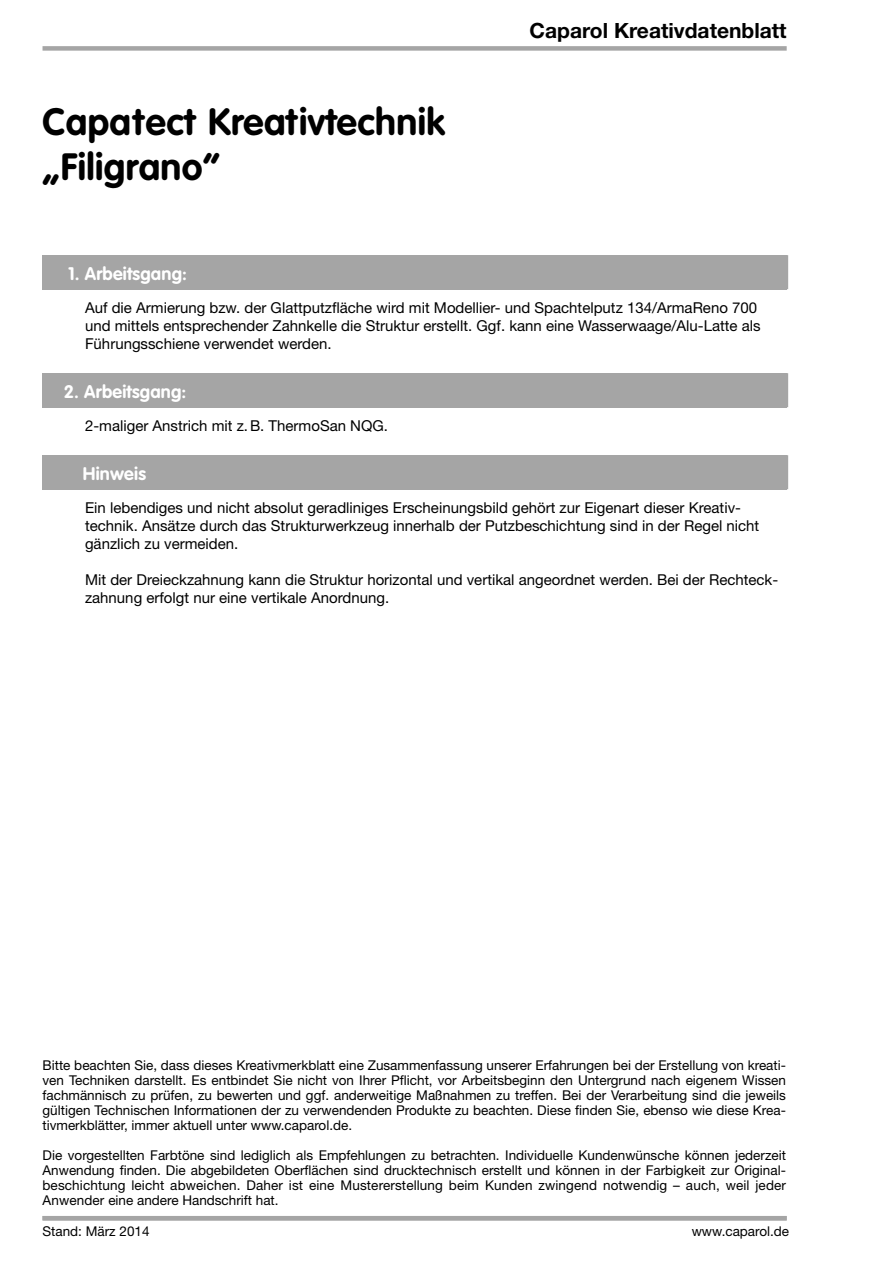
<style>
.page{position:relative;width:893px;height:1263px;background:#fff}
.page>*{position:absolute;margin:0;border:0;box-sizing:border-box;transform-origin:0 0}
.t1{font:700 37.5px/45px "VAG Rounded LT";letter-spacing:.01em;color:#000}
.t2{font:700 21px "Helvetica Neue LT";color:#000}
.t3{font:700 18px "VAG Rounded LT";letter-spacing:.01em;color:#fff}
.t4{font:15px/18px "Helvetica Neue LT";color:#000}
.t5{font:13.5px/15px "Helvetica Neue LT";color:#000;text-align:justify}
</style>
<div class="page">
<div style="left:43px;top:46px;width:744px;height:5px;background:#a5a5a5"></div>
<hr style="left:43px;top:1216px;width:744px;height:4px;background:#a5a5a5">
<div style="left:43px;top:255px;width:744px;height:34px;background:#a5a5a5"></div>
<hr style="left:785px;top:255px;width:3px;height:34px;background:#a5a5a5">
<div style="left:43px;top:373px;width:744px;height:34px;background:#a5a5a5"></div>
<hr style="left:785px;top:373px;width:3px;height:34px;background:#a5a5a5">
<div style="left:43px;top:455px;width:744px;height:34px;background:#a5a5a5"></div>
<hr style="left:785px;top:455px;width:3px;height:34px;background:#a5a5a5">
<h1 class="t1" style="left:43px;top:100px;width:404px">Capatect Kreativtechnik „Filigrano“</h1>
<h2 class="t2" style="left:530px;top:18px;width:259px">Caparol Kreativdatenblatt</h2>
<h3 class="t3" style="left:68px;top:263px;width:120px">1. Arbeitsgang:</h3>
<p class="t4" style="left:85px;top:299px;width:677px">Auf die Armierung bzw. der Glattputzfläche wird mit Modellier- und Spachtelputz 134/ArmaReno 700 und mittels entsprechender Zahnkelle die Struktur erstellt. Ggf. kann eine Wasserwaage/Alu-Latte als<br>Führungsschiene verwendet werden.</p>
<h3 class="t3" style="left:64px;top:381px;width:124px">2. Arbeitsgang:</h3>
<p class="t4" style="left:85px;top:417px;width:305px">2-maliger Anstrich mit z.B. ThermoSan NQG.</p>
<h3 class="t3" style="left:83px;top:463px;width:65px">Hinweis</h3>
<p class="t4" style="left:85px;top:499px;width:676px">Ein lebendiges und nicht absolut geradliniges Erscheinungsbild gehört zur Eigenart dieser Kreativ&shy;technik. Ansätze durch das Strukturwerkzeug innerhalb der Putzbeschichtung sind in der Regel nicht gänzlich zu vermeiden.</p>
<p class="t4" style="left:85px;top:571px;width:695px">Mit der Dreieckzahnung kann die Struktur horizontal und vertikal angeordnet werden. Bei der Rechteck&shy;zahnung erfolgt nur eine vertikale Anordnung.</p>
<p class="t5" style="left:43px;top:1057px;width:745px">Bitte beachten Sie, dass dieses Kreativmerkblatt eine Zusammenfassung unserer Erfahrungen bei der Erstellung von kreati&shy;ven Techniken darstellt. Es entbindet Sie nicht von Ihrer Pflicht, vor Arbeitsbeginn den Untergrund nach eigenem Wissen fachmännisch zu prüfen, zu bewerten und ggf. anderweitige Maßnahmen zu treffen. Bei der Verarbeitung sind die jeweils gültigen Technischen Informationen der zu verwendenden Produkte zu beachten. Diese finden Sie, ebenso wie diese Krea&shy;tivmerkblätter, immer aktuell unter www.caparol.de.</p>
<p class="t5" style="left:43px;top:1147px;width:745px">Die vorgestellten Farbtöne sind lediglich als Empfehlungen zu betrachten. Individuelle Kundenwünsche können jederzeit Anwendung finden. Die abgebildeten Oberflächen sind drucktechnisch erstellt und können in der Farbigkeit zur Original&shy;beschichtung leicht abweichen. Daher ist eine Mustererstellung beim Kunden zwingend notwendig – auch, weil jeder Anwender eine andere Handschrift hat.</p>
<p class="t5" style="left:43px;top:1223px;width:109px">Stand: März 2014</p>
<p class="t5" style="left:692px;top:1223px;width:99px">www.caparol.de</p>
</div>
